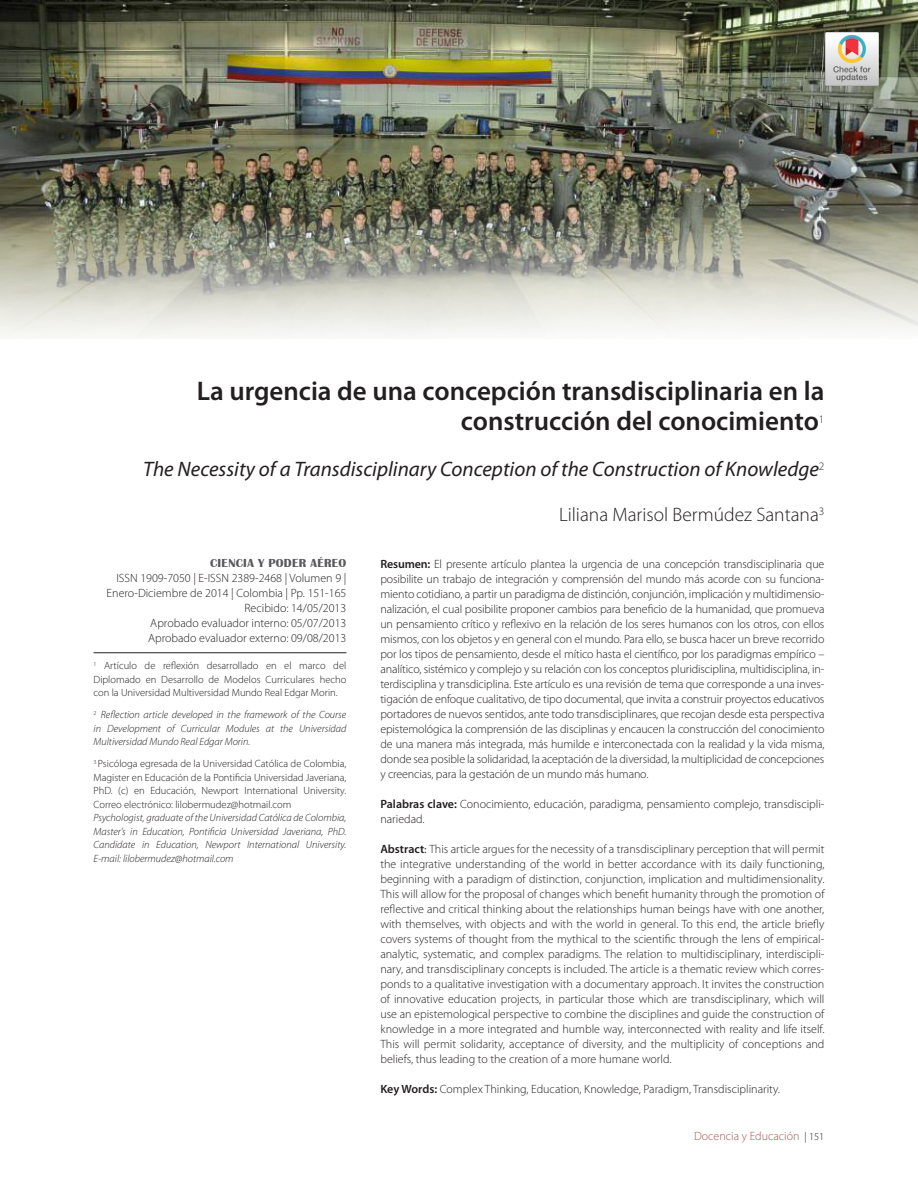
<style>
.page{position:relative;width:918px;height:1188px;background:#fff}
.page>*{position:absolute;margin:0;border:0;box-sizing:border-box;transform-origin:0 0}
.t1{font:600 27px/30px "Myriad Pro";color:#231f20;text-align:right}
.t2{font:italic 21px "Myriad Pro";color:#231f20}
.t3{font:300 19.5px "Myriad Pro";color:#231f20}
.t4{font:300 12px/15px "Myriad Pro";color:#231f20;text-align:justify}
.t5{font:300 12px "Myriad Pro";color:#a9574b}
.t6{font:300 11.4px "Myriad Pro";color:#231f20}
.t7{font:300 10.5px/13.5px "Myriad Pro";color:#231f20;text-align:justify}
.t8{font:italic 300 10.5px/13.5px "Myriad Pro";color:#231f20;text-align:justify}
.s1{font-weight:600}
.s2{font-family:"Minion Pro";font-weight:400}
.s3{font-size:10.5px;color:#231f20}
.s4{font-family:"Britannic";font-weight:700;color:#5a5a5d}
</style>
<div class="page">
<img style="left:0;top:0;width:918px;height:193px">
<hr style="left:94px;top:653px;width:252px;height:1px;background:#231f20">
<img style="left:0;top:193px;width:918px;height:144px">
<img style="left:825px;top:32px;width:53px;height:54px">
<p class="t1" style="left:197px;top:376px;width:629px">La urgencia de una concepción transdisciplinaria en la construcción del conocimiento</p>
<p class="t6" style="left:819px;top:413px;width:7px">1</p>
<p class="t2" style="left:143px;top:458px;width:683px">The Necessity of a Transdisciplinary Conception of the Construction of Knowledge<sup>2</sup></p>
<p class="t3" style="left:559px;top:504px;width:267px">Liliana Marisol Bermúdez Santana<sup>3</sup></p>
<p class="t4" style="left:380px;top:557px;width:446px"><span class="s1">Resumen:</span> El presente artículo plantea la urgencia de una concepción transdisciplinaria que posibilite un trabajo de integración y comprensión del mundo más acorde con su funciona&shy;miento cotidiano, a partir un paradigma de distinción, conjunción, implicación y multidimensio&shy;nalización, el cual posibilite proponer cambios para beneficio de la humanidad, que promueva un pensamiento crítico y reflexivo en la relación de los seres humanos con los otros, con ellos mismos, con los objetos y en general con el mundo. Para ello, se busca hacer un breve recorrido por los tipos de pensamiento, desde el mítico hasta el científico, por los paradigmas empírico – analítico, sistémico y complejo y su relación con los conceptos pluridisciplina, multidisciplina, in&shy;terdisciplina y transdiciplina. Este artículo es una revisión de tema que corresponde a una inves&shy;tigación de enfoque cualitativo, de tipo documental, que invita a construir proyectos educativos portadores de nuevos sentidos, ante todo transdisciplinares, que recojan desde esta perspectiva epistemológica la comprensión de las disciplinas y encaucen la construcción del conocimiento de una manera más integrada, más humilde e interconectada con la realidad y la vida misma, donde sea posible la solidaridad, la aceptación de la diversidad, la multiplicidad de concepciones y creencias, para la gestación de un mundo más humano.</p>
<p class="t4" style="left:380px;top:797px;width:446px"><span class="s1">Palabras clave:</span> Conocimiento, educación, paradigma, pensamiento complejo, transdiscipli&shy;nariedad.</p>
<p class="t4" style="left:380px;top:842px;width:446px"><span class="s1">Abstract</span><span class="s2">:</span> This article argues for the necessity of a transdisciplinary perception that will permit the integrative understanding of the world in better accordance with its daily functioning, beginning with a paradigm of distinction, conjunction, implication and multidimensionality.<br>This will allow for the proposal of changes which benefit humanity through the promotion of reflective and critical thinking about the relationships human beings have with one another, with themselves, with objects and with the world in general. To this end, the article briefly covers systems of thought from the mythical to the scientific through the lens of empirical&shy;analytic, systematic, and complex paradigms. The relation to multidisciplinary, interdiscipli&shy;nary, and transdisciplinary concepts is included. The article is a thematic review which corres&shy;ponds to a qualitative investigation with a documentary approach. It invites the construction of innovative education projects, in particular those which are transdisciplinary, which will use an epistemological perspective to combine the disciplines and guide the construction of knowledge in a more integrated and humble way, interconnected with reality and life itself.<br>This will permit solidarity, acceptance of diversity, and the multiplicity of conceptions and beliefs, thus leading to the creation of a more humane world.</p>
<p class="t4" style="left:380px;top:1082px;width:401px"><span class="s1">Key Words:</span> Complex Thinking, Education, Knowledge, Paradigm, Transdisciplinarity.</p>
<p class="t5" style="left:694px;top:1129px;width:132px">Docencia y Educación <span class="s3">| 151</span></p>
<p class="t4" style="left:116px;top:556px;width:231px;text-align:right"><span class="s4">CIENCIA Y PODER AÉREO<br></span>ISSN 1909-7050 | E-ISSN 2389-2468 | Volumen 9 |</p>
<p class="t4" style="left:107px;top:586px;width:241px">Enero-Diciembre de 2014 | Colombia | Pp. 151-165</p>
<p class="t4" style="left:148px;top:601px;width:200px;text-indent:96px">Recibido: 14/05/2013<br>Aprobado evaluador interno: 05/07/2013<br>Aprobado evaluador externo: 09/08/2013</p>
<p class="t7" style="left:94px;top:659px;width:254px"><sup>1</sup> Artículo de reflexión desarrollado en el marco del Diplomado en Desarrollo de Modelos Curriculares hecho con la Universidad Multiversidad Mundo Real Edgar Morin.</p>
<p class="t8" style="left:94px;top:708px;width:254px"><sup>2</sup> Reflection article developed in the framework of the Course in Development of Curricular Modules at the Universidad Multiversidad Mundo Real Edgar Morin.</p>
<p class="t7" style="left:94px;top:757px;width:254px"><sup>3</sup> Psicóloga egresada de la Universidad Católica de Colombia, Magister en Educación de la Pontificia Universidad Javeriana, PhD. (c) en Educación, Newport International University.<br>Correo electrónico: lilobermudez@hotmail.com</p>
<p class="t8" style="left:94px;top:811px;width:254px">Psychologist, graduate of the Universidad Católica de Colombia, Master’s in Education, Pontificia Universidad Javeriana, PhD.<br>Candidate in Education, Newport International University.<br>E-mail: lilobermudez@hotmail.com</p>
</div>
